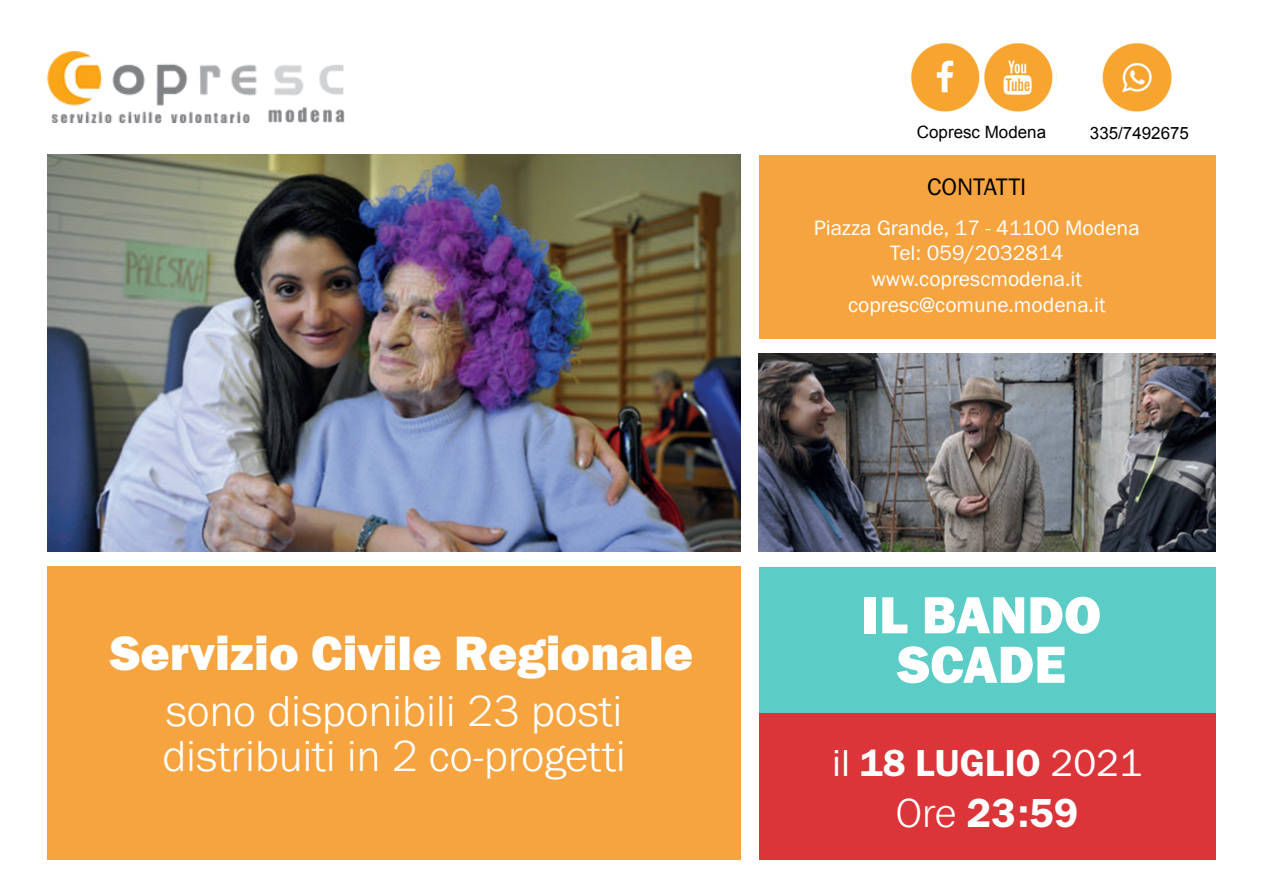
<style>
.page{position:relative;width:1263px;height:893px;background:#fff}
.page>*{position:absolute;margin:0;border:0;box-sizing:border-box;transform-origin:0 0}
.t1{font:54px "Franklin Gothic URW Hea";color:#fff}
.t2{font:49.95px "Franklin Gothic URW Hea";color:#fff}
.t3{font:300 45px "Franklin Gothic URW";color:#fff}
.t4{font:42px "Franklin Gothic URW Dem";color:#fff}
.t5{font:39px "Franklin Gothic URW Dem";color:#fff}
.t6{font:24.75px "Franklin Gothic URW Boo";letter-spacing:-.005em;color:#000}
.t7{font:21.6px "Franklin Gothic URW Boo";color:#fff}
.t8{font:16.95px "Arial";color:#000}
.s1{font-family:"Franklin Gothic URW Boo"}
.s2{font-family:"Franklin Gothic URW";font-weight:300}
</style>
<div class="page">
<img style="left:48px;top:155px;width:693px;height:397px">
<img style="left:1102px;top:43px;width:70px;height:69px">
<div style="left:759px;top:155px;width:456px;height:184px;background:#f6a43f"></div>
<img style="left:759px;top:353px;width:456px;height:199px">
<img style="left:911px;top:43px;width:142px;height:69px">
<div style="left:48px;top:567px;width:693px;height:293px;background:#f6a43f"></div>
<div style="left:759px;top:567px;width:456px;height:146px;background:#5cccc7"></div>
<div style="left:759px;top:713px;width:456px;height:147px;background:#db3539"></div>
<img style="left:48px;top:51px;width:297px;height:72px">
<p class="t2" style="left:110px;top:621px;width:585px">Servizio Civile Regionale</p>
<p class="t3" style="left:166px;top:682px;width:458px">sono disponibili 23 posti</p>
<p class="t3" style="left:162px;top:727px;width:465px">distribuiti in 2 co-progetti</p>
<p class="t8" style="left:917px;top:121px;width:131px">Copresc Modena</p>
<p class="t8" style="left:1090px;top:122px;width:101px">335/7492675</p>
<p class="t6" style="left:927px;top:171px;width:101px">CONTATTI</p>
<p class="t7" style="left:814px;top:214px;width:327px">Piazza Grande, 17 - 41100 Modena</p>
<p class="t7" style="left:890px;top:240px;width:175px">Tel: 059/2032814</p>
<p class="t7" style="left:872px;top:266px;width:212px">www.coprescmodena.it</p>
<p class="t7" style="left:848px;top:292px;width:259px">copresc@comune.modena.it</p>
<p class="t1" style="left:862px;top:580px;width:241px">IL BANDO</p>
<p class="t1" style="left:897px;top:630px;width:170px">SCADE</p>
<p class="t5" style="left:832px;top:739px;width:311px"><span class="s1">il</span> 18 LUGLIO <span class="s1">2021</span></p>
<p class="t4" style="left:896px;top:787px;width:184px"><span class="s2">Ore</span> 23:59</p>
</div>
